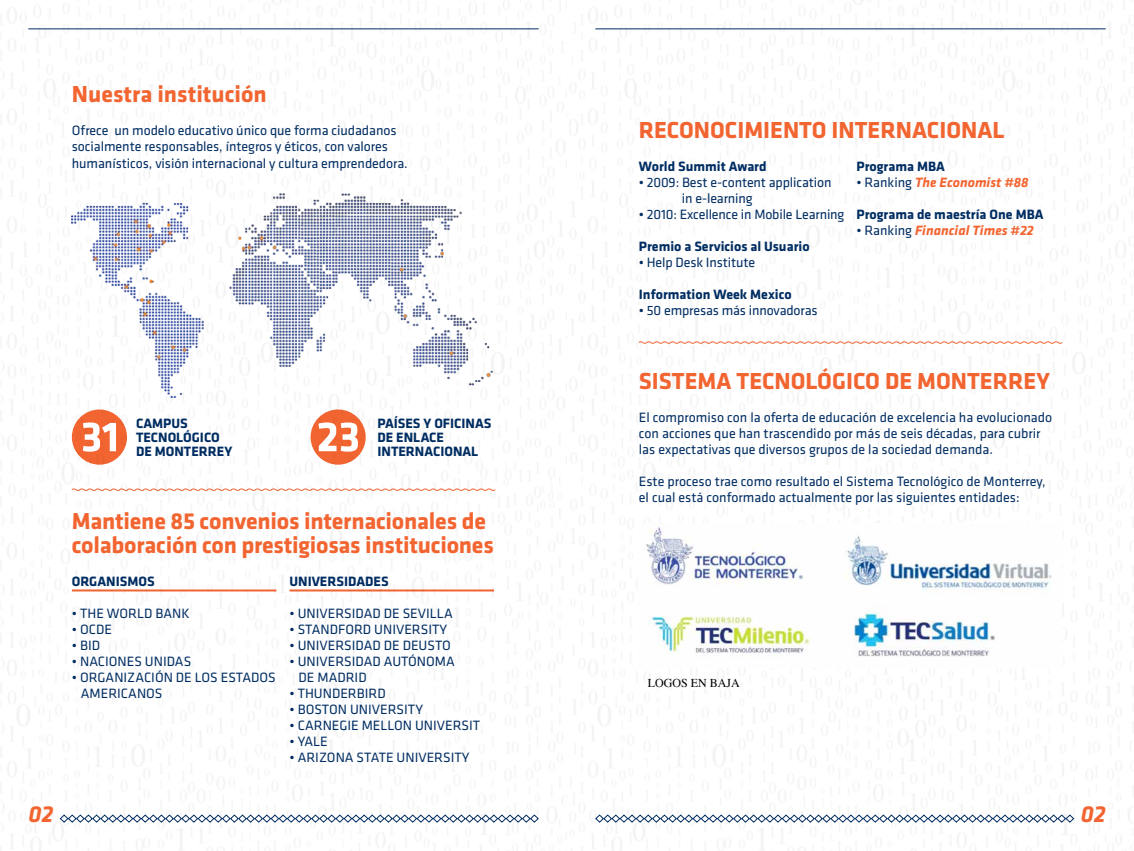
<style>
.page{position:relative;width:1134px;height:851px;background:#fff}
.page>*{position:absolute;margin:0;border:0;box-sizing:border-box;transform-origin:0 0}
.t1{font:700 24px/24px "Klavika";letter-spacing:-.01em;color:#f26531}
.t2{font:italic 700 24px "Klavika";color:#f26531}
.t3{font:14px/16px "Klavika";color:#002d62}
.t4{font:700 14px/14px "Klavika";color:#002d62}
.t5{font:italic 700 14px "Klavika";color:#f26531}
.t6{font:12px "Times";color:#000}
.s1{font-weight:400;font-style:normal;color:#002d62}
</style>
<div class="page">
<img style="left:0;top:0;width:567px;height:850px">
<hr style="left:28px;top:28px;width:511px;height:1px;background:#002d62">
<svg style="left:59px;top:814px;width:480px;height:9px"></svg>
<img style="left:72px;top:191px;width:423px;height:207px">
<div style="left:311px;top:409px;width:55px;height:55px;background:#f26531;border-radius:50%"></div>
<svg style="left:318px;top:422px;width:40px;height:29px"></svg>
<div style="left:72px;top:409px;width:55px;height:55px;background:#f26531;border-radius:50%"></div>
<svg style="left:83px;top:422px;width:33px;height:29px"></svg>
<hr style="left:595px;top:28px;width:511px;height:1px;background:#002d62">
<svg style="left:595px;top:814px;width:479px;height:9px"></svg>
<hr style="left:72px;top:589px;width:204px;height:2px;background:#f26531">
<hr style="left:290px;top:589px;width:204px;height:2px;background:#f26531">
<svg style="left:71px;top:488px;width:425px;height:3px"></svg>
<svg style="left:638px;top:341px;width:425px;height:3px"></svg>
<img style="left:646px;top:527px;width:406px;height:130px">
<h1 class="t1" style="left:72px;top:80px;width:197px">Nuestra institución</h1>
<p class="t3" style="left:72px;top:121px;width:337px;line-height:16.8px">Ofrece un modelo educativo único que forma ciudadanos socialmente responsables, íntegros y éticos, con valores humanísticos, visión internacional y cultura emprendedora.</p>
<p class="t4" style="left:136px;top:415px;width:98px">CAMPUS<br>TECNOLÓGICO<br>DE MONTERREY</p>
<p class="t4" style="left:377px;top:415px;width:116px">PAÍSES Y OFICINAS<br>DE ENLACE<br>INTERNACIONAL</p>
<h1 class="t1" style="left:72px;top:507px;width:423px">Mantiene 85 convenios internacionales de colaboración con prestigiosas instituciones</h1>
<p class="t4" style="left:72px;top:573px;width:84px">ORGANISMOS</p>
<p class="t3" style="left:72px;top:604px;width:119px">• THE WORLD BANK</p>
<p class="t3" style="left:72px;top:620px;width:42px">• OCDE</p>
<p class="t3" style="left:72px;top:636px;width:30px">• BID</p>
<p class="t3" style="left:72px;top:652px;width:121px">• NACIONES UNIDAS</p>
<p class="t3" style="left:81px;top:668px;width:196px;text-indent:-9px">• ORGANIZACIÓN DE LOS ESTADOS<br>AMERICANOS</p>
<p class="t4" style="left:289px;top:573px;width:101px">UNIVERSIDADES</p>
<p class="t3" style="left:289px;top:605px;width:165px">• UNIVERSIDAD DE SEVILLA</p>
<p class="t3" style="left:289px;top:621px;width:159px">• STANDFORD UNIVERSITY</p>
<p class="t3" style="left:289px;top:637px;width:163px">• UNIVERSIDAD DE DEUSTO</p>
<p class="t3" style="left:298px;top:653px;width:158px;text-indent:-9px">• UNIVERSIDAD AUTÓNOMA<br>DE MADRID</p>
<p class="t3" style="left:289px;top:685px;width:98px">• THUNDERBIRD</p>
<p class="t3" style="left:289px;top:701px;width:135px">• BOSTON UNIVERSITY</p>
<p class="t3" style="left:289px;top:717px;width:192px">• CARNEGIE MELLON UNIVERSIT</p>
<p class="t3" style="left:289px;top:733px;width:40px">• YALE</p>
<p class="t3" style="left:289px;top:749px;width:182px">• ARIZONA STATE UNIVERSITY</p>
<h1 class="t1" style="left:639px;top:117px;width:367px">RECONOCIMIENTO INTERNACIONAL</h1>
<p class="t4" style="left:639px;top:159px;width:129px">World Summit Award</p>
<p class="t3" style="left:682px;top:174px;width:151px;text-indent:-43px">• 2009: Best e-content application in e-learning</p>
<p class="t3" style="left:639px;top:206px;width:207px">• 2010: Excellence in Mobile Learning</p>
<p class="t4" style="left:639px;top:239px;width:172px">Premio a Servicios al Usuario</p>
<p class="t3" style="left:639px;top:254px;width:118px">• Help Desk Institute</p>
<p class="t4" style="left:639px;top:287px;width:154px">Information Week Mexico</p>
<p class="t3" style="left:639px;top:302px;width:180px">• 50 empresas más innovadoras</p>
<p class="t4" style="left:856px;top:159px;width:90px">Programa MBA</p>
<p class="t5" style="left:856px;top:172px;width:174px"><span class="s1">• Ranking</span> The Economist #88</p>
<p class="t4" style="left:856px;top:207px;width:188px">Programa de maestría One MBA</p>
<p class="t5" style="left:856px;top:220px;width:179px"><span class="s1">• Ranking</span> Financial Times #22</p>
<h1 class="t1" style="left:639px;top:367px;width:413px">SISTEMA TECNOLÓGICO DE MONTERREY</h1>
<p class="t3" style="left:639px;top:408px;width:415px">El compromiso con la oferta de educación de excelencia ha evolucionado con acciones que han trascendido por más de seis décadas, para cubrir las expectativas que diversos grupos de la sociedad demanda.</p>
<p class="t3" style="left:639px;top:472px;width:408px">Este proceso trae como resultado el Sistema Tecnológico de Monterrey, el cual está conformado actualmente por las siguientes entidades:</p>
<p class="t6" style="left:648px;top:671px;width:93px">LOGOS EN BAJA</p>
<h1 class="t2" style="left:28px;top:797px;width:26px">02</h1>
<h1 class="t2" style="left:1081px;top:797px;width:26px">02</h1>
</div>
